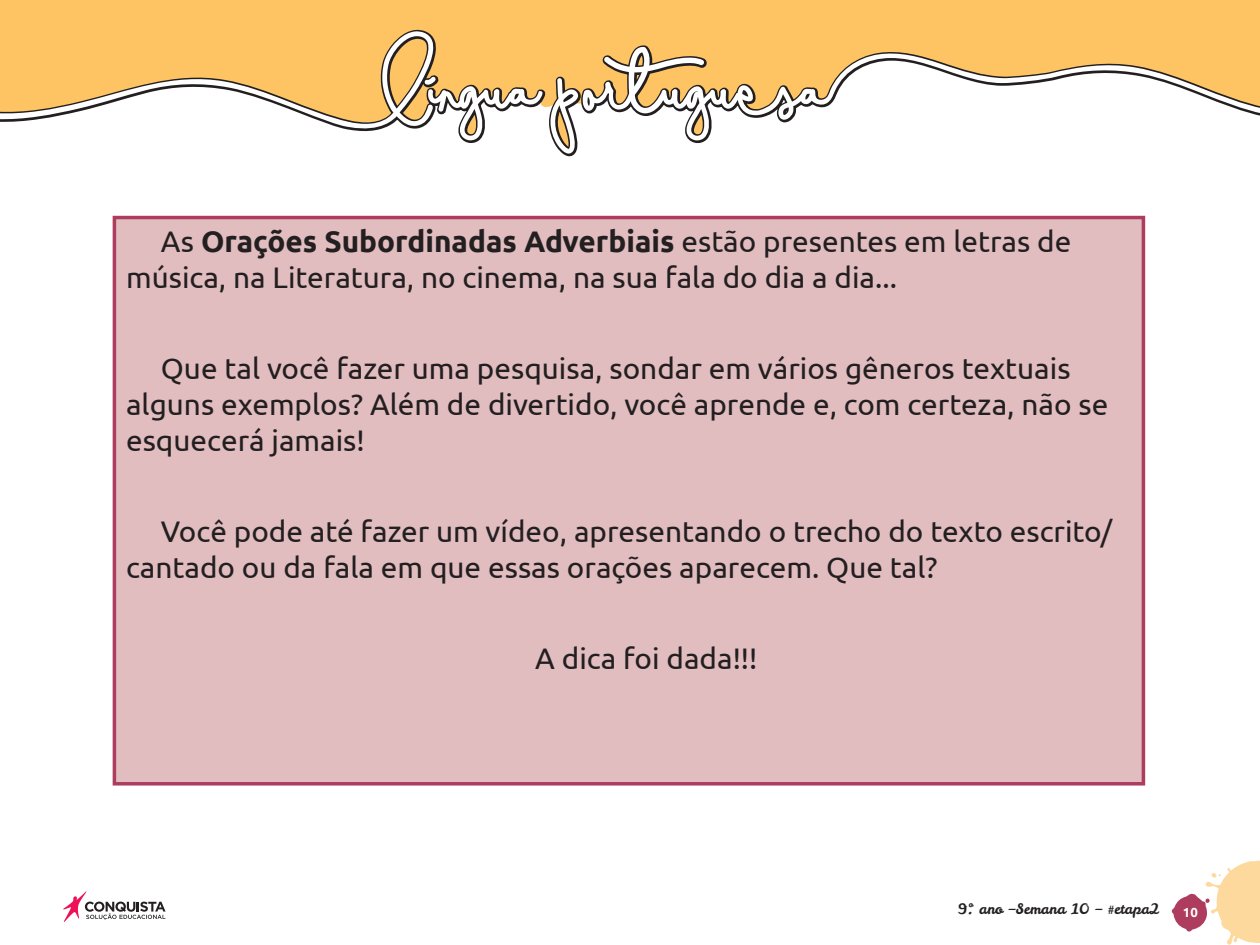
<style>
.page{position:relative;width:1260px;height:945px;background:#fff}
.page>*{position:absolute;margin:0;border:0;box-sizing:border-box;transform-origin:0 0}
._01_Texto_Geral{font:29.75px/35.7px "Ubuntu";color:#231f20}
.t1{font:14.35px "Leckerli One";color:#231f20}
.t2{font:700 13.12px "Ubuntu";color:#fff}
.s1{font-weight:700}
</style>
<div class="page">
<svg style="left:1172px;top:861px;width:88px;height:84px"></svg>
<svg style="left:63px;top:891px;width:103px;height:31px"></svg>
<svg style="left:0;top:0;width:1260px;height:157px;background:#fdc970"></svg>
<svg style="left:0;top:31px;width:1260px;height:123px"></svg>
<div style="left:114px;top:218px;width:1029px;height:566px;background:#e1bdc0"></div>
<div style="left:113px;top:216px;width:1032px;height:570px;border:4px solid #ad3c5e"></div>
<p class="_01_Texto_Geral" style="left:126px;top:223px;width:947px;text-indent:35px">As <span class="s1">Orações Subordinadas Adverbiais</span> estão presentes em letras de música, na Literatura, no cinema, na sua fala do dia a dia...</p>
<p class="_01_Texto_Geral" style="left:126px;top:350px;width:984px;text-indent:35px">Que tal você fazer uma pesquisa, sondar em vários gêneros textuais alguns exemplos? Além de divertido, você aprende e, com certeza, não se esquecerá jamais!</p>
<p class="_01_Texto_Geral" style="left:126px;top:513px;width:988px;text-indent:35px">Você pode até fazer um vídeo, apresentando o trecho do texto escrito/ cantado ou da fala em que essas orações aparecem. Que tal?</p>
<p class="_01_Texto_Geral" style="left:535px;top:639px;width:224px">A dica foi dada!!!</p>
<p class="t1" style="left:958px;top:899px;width:203px">9º. ano –Semana 10 – #etapa2</p>
<p class="t2" style="left:1183px;top:905px;width:16px">10</p>
</div>
